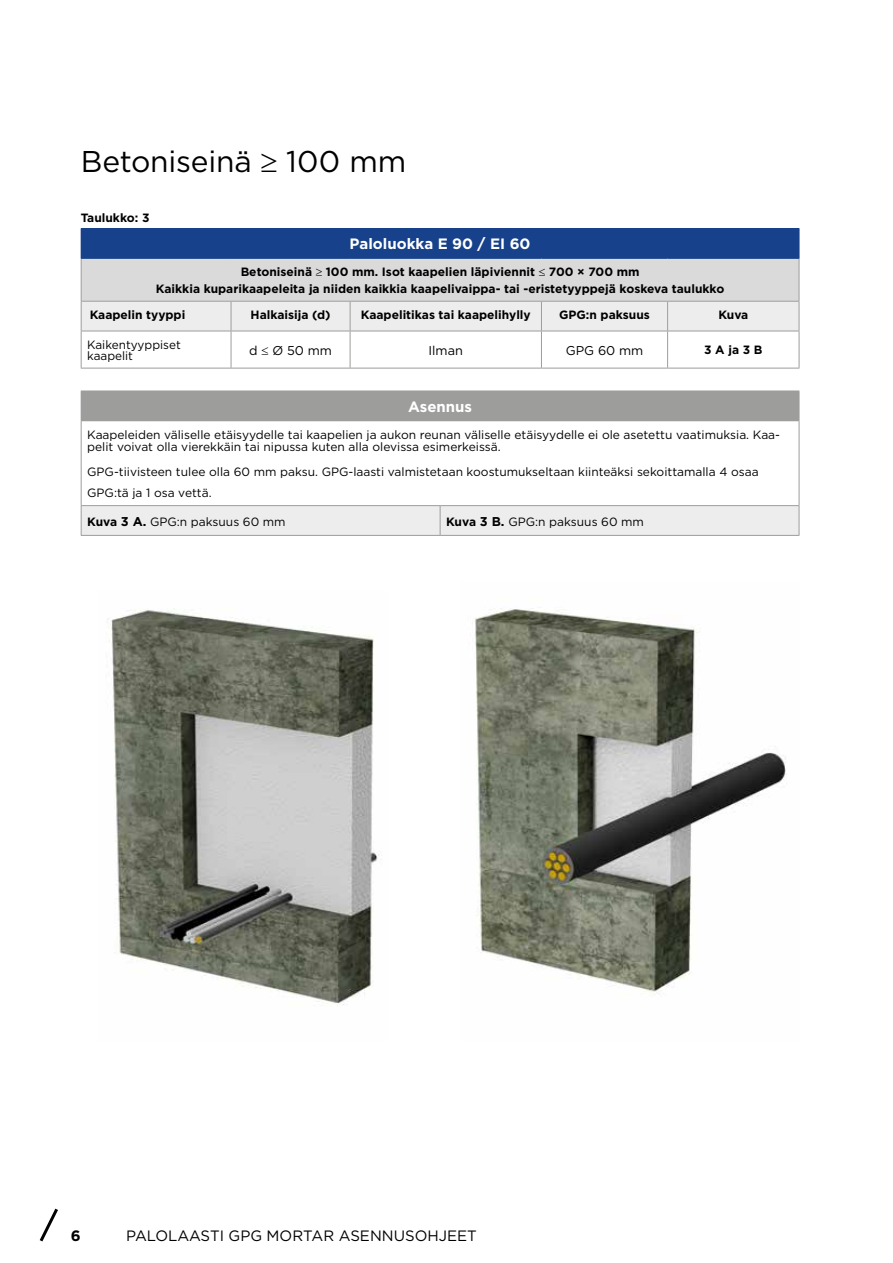
<style>
.page{position:relative;width:893px;height:1263px;background:#fff}
.page>*{position:absolute;margin:0;border:0;box-sizing:border-box;transform-origin:0 0}
.t1{font:30px "Gotham";letter-spacing:-.005em;color:#000}
.t2{font:15px "Gotham";color:#000}
.t3{font:700 15px "Gotham";color:#fff}
.t4{font:700 15px "Gotham";color:#000}
.t5{font:12.75px "Gotham";color:#000}
.t6{font:12px/10.5px "Gotham";color:#000}
.t7{font:700 12px/16.2px "Gotham";color:#000;text-align:center}
.s1{font-weight:700}
.s2{font-weight:700;font-size:12.75px}
</style>
<div class="page">
<svg style="left:39px;top:1208px;width:19px;height:34px"></svg>
<img style="left:475px;top:608px;width:311px;height:387px">
<div style="left:81px;top:229px;width:718px;height:29px;background:#17428b"></div>
<div style="left:81px;top:258px;width:718px;height:43px;background:#dadada"></div>
<hr style="left:799px;top:259px;width:1px;height:42px;background:#9d9d9c">
<div style="left:81px;top:301px;width:719px;height:30px;background:#ededed"></div>
<hr style="left:81px;top:331px;width:150px;height:1px;background:#9d9d9c">
<hr style="left:81px;top:331px;width:1px;height:37px;background:#9d9d9c">
<hr style="left:231px;top:331px;width:119px;height:1px;background:#9d9d9c">
<hr style="left:231px;top:331px;width:1px;height:37px;background:#9d9d9c">
<hr style="left:350px;top:331px;width:191px;height:1px;background:#9d9d9c">
<hr style="left:350px;top:331px;width:1px;height:37px;background:#9d9d9c">
<hr style="left:541px;top:331px;width:127px;height:1px;background:#9d9d9c">
<hr style="left:541px;top:331px;width:1px;height:37px;background:#9d9d9c">
<hr style="left:668px;top:331px;width:131px;height:1px;background:#9d9d9c">
<hr style="left:667px;top:331px;width:1px;height:37px;background:#9d9d9c">
<hr style="left:799px;top:331px;width:1px;height:37px;background:#9d9d9c">
<hr style="left:81px;top:368px;width:150px;height:1px;background:#9d9d9c">
<hr style="left:231px;top:368px;width:119px;height:1px;background:#9d9d9c">
<hr style="left:350px;top:368px;width:191px;height:1px;background:#9d9d9c">
<hr style="left:541px;top:368px;width:127px;height:1px;background:#9d9d9c">
<hr style="left:668px;top:368px;width:131px;height:1px;background:#9d9d9c">
<hr style="left:81px;top:259px;width:1px;height:42px;background:#9d9d9c">
<hr style="left:81px;top:301px;width:150px;height:1px;background:#9d9d9c">
<hr style="left:231px;top:301px;width:119px;height:1px;background:#9d9d9c">
<hr style="left:350px;top:301px;width:191px;height:1px;background:#9d9d9c">
<hr style="left:541px;top:301px;width:127px;height:1px;background:#9d9d9c">
<hr style="left:668px;top:301px;width:131px;height:1px;background:#9d9d9c">
<hr style="left:81px;top:228px;width:150px;height:1px;background:#17428b">
<hr style="left:231px;top:228px;width:119px;height:1px;background:#17428b">
<hr style="left:350px;top:228px;width:191px;height:1px;background:#17428b">
<hr style="left:541px;top:228px;width:127px;height:1px;background:#17428b">
<hr style="left:668px;top:228px;width:131px;height:1px;background:#17428b">
<svg style="left:799px;top:229px;width:1px;height:29px"></svg>
<hr style="left:81px;top:258px;width:150px;height:1px;background:#17428b">
<hr style="left:231px;top:258px;width:119px;height:1px;background:#17428b">
<hr style="left:350px;top:258px;width:191px;height:1px;background:#17428b">
<hr style="left:541px;top:258px;width:127px;height:1px;background:#17428b">
<hr style="left:668px;top:258px;width:131px;height:1px;background:#17428b">
<img style="left:107px;top:608px;width:272px;height:397px">
<div style="left:81px;top:391px;width:718px;height:30px;background:#9d9d9c"></div>
<svg style="left:799px;top:391px;width:1px;height:29px"></svg>
<hr style="left:81px;top:421px;width:1px;height:84px;background:#9d9d9c">
<hr style="left:799px;top:421px;width:1px;height:84px;background:#9d9d9c">
<hr style="left:81px;top:505px;width:359px;height:1px;background:#9d9d9c">
<hr style="left:440px;top:505px;width:359px;height:1px;background:#9d9d9c">
<svg style="left:81px;top:506px;width:719px;height:29px;background:#ececec"></svg>
<hr style="left:81px;top:535px;width:359px;height:1px;background:#9d9d9c">
<hr style="left:440px;top:535px;width:359px;height:1px;background:#9d9d9c">
<h1 class="t1" style="left:81px;top:142px;width:327px">Betoniseinä ≥ 100 mm</h1>
<p class="t7" style="left:81px;top:210px;width:70px">Taulukko: 3</p>
<p class="t3" style="left:350px;top:234px;width:182px">Paloluokka E 90 / EI 60</p>
<p class="t7" style="left:156px;top:264px;width:570px">Betoniseinä ≥ 100 mm. Isot kaapelien läpiviennit ≤ 700 × 700 mm<br>Kaikkia kuparikaapeleita ja niiden kaikkia kaapelivaippa- tai -eristetyyppejä koskeva taulukko</p>
<p class="t7" style="left:90px;top:307px;width:97px">Kaapelin tyyppi</p>
<p class="t7" style="left:251px;top:307px;width:81px">Halkaisija (d)</p>
<p class="t7" style="left:361px;top:307px;width:172px">Kaapelitikas tai kaapelihylly</p>
<p class="t7" style="left:559px;top:307px;width:92px">GPG:n paksuus</p>
<p class="t7" style="left:718px;top:307px;width:31px">Kuva</p>
<p class="t6" style="left:87px;top:339px;width:95px">Kaikentyyppiset kaapelit</p>
<p class="t5" style="left:249px;top:342px;width:84px">d ≤ Ø 50 mm</p>
<p class="t5" style="left:429px;top:342px;width:36px">Ilman</p>
<p class="t5" style="left:566px;top:342px;width:79px">GPG 60 mm</p>
<p class="t7" style="left:704px;top:342px;width:60px">3 A ja 3 B</p>
<p class="t3" style="left:408px;top:397px;width:66px">Asennus</p>
<p class="t6" style="left:87px;top:428px;width:694px;line-height:12px">Kaapeleiden väliselle etäisyydelle tai kaapelien ja aukon reunan väliselle etäisyydelle ei ole asetettu vaatimuksia. Kaa&shy;pelit voivat olla vierekkäin tai nipussa kuten alla olevissa esimerkeissä.</p>
<p class="t6" style="left:87px;top:461px;width:673px;line-height:21px">GPG-tiivisteen tulee olla 60 mm paksu. GPG-laasti valmistetaan koostumukseltaan kiinteäksi sekoittamalla 4 osaa<br>GPG:tä ja 1 osa vettä.</p>
<p class="t6" style="left:87px;top:516px;width:200px"><span class="s1">Kuva</span> <span class="s2">3 A.</span> GPG:n paksuus 60 mm</p>
<p class="t6" style="left:446px;top:516px;width:199px"><span class="s1">Kuva</span> <span class="s2">3 B.</span> GPG:n paksuus 60 mm</p>
<p class="t4" style="left:71px;top:1226px;width:11px">6</p>
<p class="t2" style="left:126px;top:1226px;width:352px">PALOLAASTI GPG MORTAR ASENNUSOHJEET</p>
</div>
